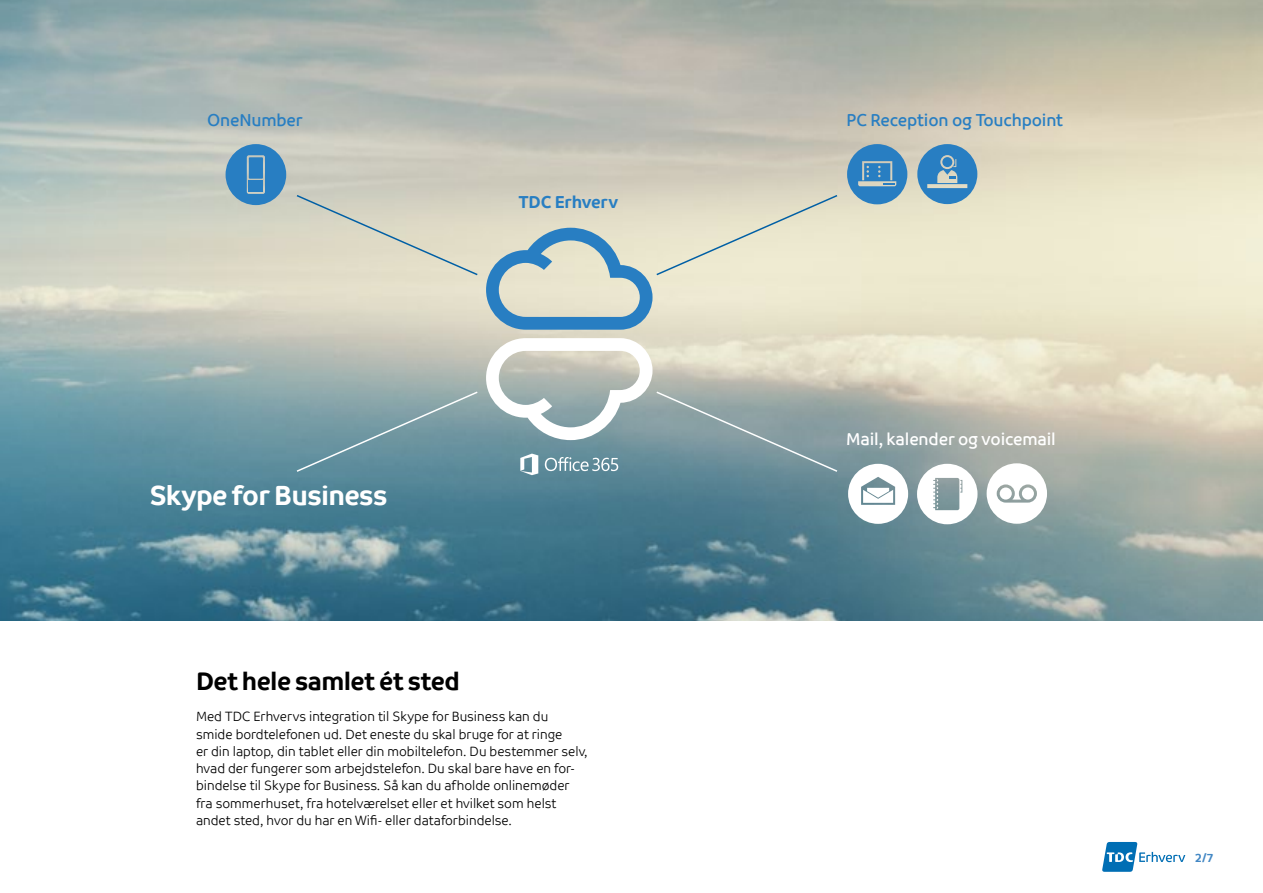
<style>
.page{position:relative;width:1263px;height:893px;background:#fff}
.page>*{position:absolute;margin:0;border:0;box-sizing:border-box;transform-origin:0 0}
.t1{font:700 27.75px "TDC";letter-spacing:-.025em;color:#fff}
.t2{font:700 25.5px "TDC";letter-spacing:-.025em;color:#000}
.t3{font:17.4px "TDC";letter-spacing:-.01em;color:#287ec2}
.t4{font:17.4px "TDC";letter-spacing:-.01em;color:#fff}
.t5{font:700 17.4px "TDC";letter-spacing:-.01em;color:#287ec2}
.t6{font:13.5px/17.2px "TDC Light";color:#000}
.t7{font:700 12px "TDC";color:#4287c4}
</style>
<div class="page">
<img style="left:0;top:0;width:1263px;height:621px">
<svg style="left:1102px;top:842px;width:83px;height:30px"></svg>
<svg style="left:987px;top:463px;width:60px;height:61px"></svg>
<svg style="left:226px;top:144px;width:60px;height:61px;background:#5393c1"></svg>
<svg style="left:917px;top:144px;width:60px;height:60px;background:#659cc1"></svg>
<svg style="left:847px;top:144px;width:60px;height:60px;background:#5c96c0"></svg>
<svg style="left:917px;top:464px;width:60px;height:60px"></svg>
<svg style="left:848px;top:464px;width:60px;height:60px"></svg>
<svg style="left:295px;top:390px;width:184px;height:83px;background:#769ba4"></svg>
<svg style="left:486px;top:338px;width:353px;height:137px;background:#a8b7b5"></svg>
<svg style="left:295px;top:194px;width:184px;height:83px;background:#d7d5c4"></svg>
<svg style="left:486px;top:194px;width:353px;height:136px;background:#d0d6ca"></svg>
<p class="t3" style="left:207px;top:109px;width:97px">OneNumber</p>
<p class="t3" style="left:847px;top:109px;width:218px">PC Reception og Touchpoint</p>
<h1 class="t1" style="left:150px;top:478px;width:239px">Skype for Business</h1>
<p class="t5" style="left:518px;top:191px;width:101px">TDC Erhverv</p>
<h2 class="t2" style="left:196px;top:666px;width:265px">Det hele samlet ét sted</h2>
<p class="t6" style="left:196px;top:708px;width:393px">Med TDC Erhvervs integration til Skype for Business kan du smide bordtelefonen ud. Det eneste du skal bruge for at ringe<br>er din laptop, din tablet eller din mobiltelefon. Du bestemmer selv, hvad der fungerer som arbejdstelefon. Du skal bare have en for&shy;bindelse til Skype for Business. Så kan du afholde onlinemøder fra sommerhuset, fra hotelværelset eller et hvilket som helst andet sted, hvor du har en Wifi- eller dataforbindelse.</p>
<p class="t4" style="left:846px;top:428px;width:211px">Mail, kalender og voicemail</p>
<p class="t7" style="left:1195px;top:850px;width:20px">2/7</p>
</div>
